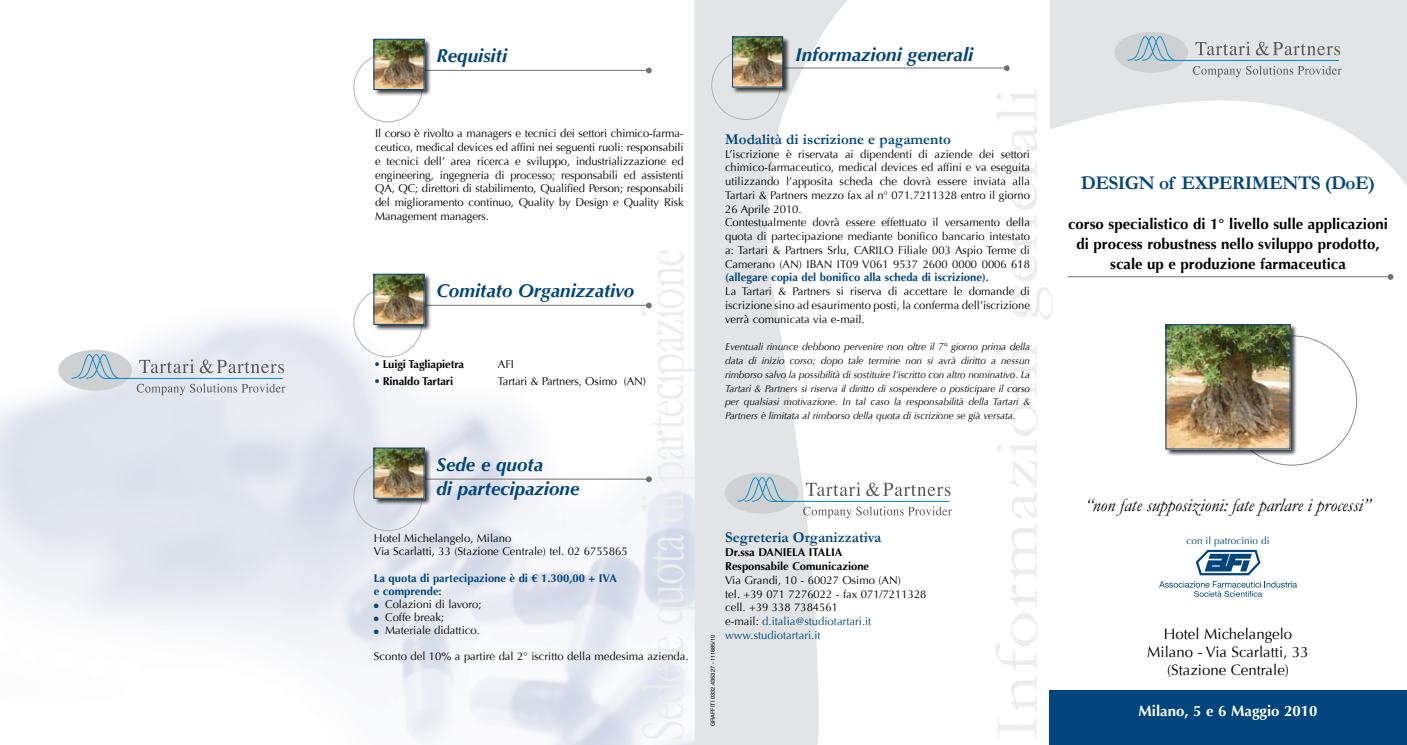
<style>
.page{position:relative;width:1407px;height:745px;background:#fff}
.page>*{position:absolute;margin:0;border:0;box-sizing:border-box;transform-origin:0 0}
.t1{font:700 19.38px "Garamond";letter-spacing:-.03em;color:#00457d}
.t2{font:italic 700 18.75px/23.8px "Optima";color:#00457d}
.t3{font:italic 18.75px "Garamond";color:#000}
.t4{font:700 15px/20px "Optima";color:#000;text-align:center}
.t5{font:15px/18px "Optima";color:#000;text-align:center}
.t6{font:700 15px "Garamond";color:#00457d}
.t7{font:700 15px "Optima";color:#fff}
.t8{font:11.25px/13.8px "Optima";color:#000}
.t9{font:700 11.25px/13.1px "Optima";color:#00457d}
.t10{font:700 11.25px/13.8px "Optima";color:#000}
.t11{font:italic 10px/13.8px "Optima";letter-spacing:-.01em;color:#000;text-align:justify}
.t12{font:10px "Optima";color:#00457d}
.t13{font:5.62px "Helvetica";color:#000}
.s1{font-weight:400;color:#00457d}
.s2{color:#00457d}
</style>
<div class="page">
<img style="left:0;top:291px;width:694px;height:453px">
<svg style="left:694px;top:0;width:162px;height:744px;fill:#e3e4e5"></svg>
<hr style="left:770px;top:68px;width:234px;height:1px;background:#707173">
<svg style="left:1004px;top:65px;width:5px;height:6px"></svg>
<div style="left:732px;top:36px;width:58px;height:58px;background:#000;opacity:.75"></div>
<img style="left:734px;top:39px;width:47px;height:46px">
<div style="left:732px;top:37px;width:51px;height:50px;border:1px solid #00457d"></div>
<svg style="left:1050px;top:0;width:357px;height:185px;fill:#e3e4e5"></svg>
<div style="left:1049px;top:690px;width:358px;height:54px;background:#00457d"></div>
<div style="left:1165px;top:324px;width:132px;height:132px;background:#000;opacity:.75"></div>
<img style="left:1168px;top:326px;width:120px;height:121px">
<div style="left:1166px;top:324px;width:124px;height:125px;border:1px solid #00457d"></div>
<hr style="left:1067px;top:276px;width:320px;height:1px;background:#707173">
<svg style="left:1387px;top:274px;width:6px;height:6px"></svg>
<hr style="left:413px;top:305px;width:233px;height:1px;background:#707173">
<svg style="left:646px;top:302px;width:6px;height:6px"></svg>
<div style="left:373px;top:273px;width:58px;height:58px;background:#000;opacity:.75"></div>
<img style="left:376px;top:276px;width:46px;height:46px">
<div style="left:374px;top:274px;width:50px;height:50px;border:1px solid #00457d"></div>
<hr style="left:413px;top:70px;width:233px;height:1px;background:#707173">
<svg style="left:646px;top:68px;width:6px;height:5px"></svg>
<div style="left:373px;top:39px;width:58px;height:58px;background:#000;opacity:.75"></div>
<img style="left:376px;top:41px;width:46px;height:47px">
<div style="left:374px;top:39px;width:50px;height:51px;border:1px solid #00457d"></div>
<div style="left:1114px;top:32px;width:74px;height:41px;background:#cfd0d2;border-radius:50%"></div>
<img style="left:1126px;top:34px;width:212px;height:30px">
<svg style="left:1195px;top:42px;width:55px;height:13px"></svg>
<svg style="left:1256px;top:42px;width:84px;height:13px"></svg>
<svg style="left:1193px;top:66px;width:148px;height:11px;background:#c8c9ca"></svg>
<svg style="left:1196px;top:549px;width:64px;height:26px"></svg>
<svg style="left:1159px;top:581px;width:138px;height:15px"></svg>
<div style="left:58px;top:349px;width:74px;height:41px;background:#cfd0d2;border-radius:50%"></div>
<img style="left:70px;top:352px;width:212px;height:29px">
<svg style="left:139px;top:359px;width:55px;height:14px"></svg>
<svg style="left:200px;top:359px;width:84px;height:14px"></svg>
<svg style="left:137px;top:383px;width:148px;height:12px;background:#ccced6"></svg>
<hr style="left:413px;top:478px;width:233px;height:1px;background:#707173">
<svg style="left:646px;top:476px;width:6px;height:6px"></svg>
<div style="left:373px;top:447px;width:58px;height:58px;background:#000;opacity:.75"></div>
<img style="left:376px;top:449px;width:46px;height:47px">
<div style="left:725px;top:472px;width:73px;height:41px;background:#cfd0d2;border-radius:50%"></div>
<img style="left:737px;top:474px;width:211px;height:30px">
<svg style="left:806px;top:482px;width:144px;height:14px"></svg>
<svg style="left:803px;top:506px;width:149px;height:12px"></svg>
<h2 class="t2" style="left:436px;top:44px;width:72px">Requisiti</h2>
<h2 class="t2" style="left:795px;top:43px;width:179px">Informazioni generali</h2>
<p class="t8" style="left:375px;top:127px;width:310px;text-align:justify">Il corso è rivolto a managers e tecnici dei settori chimico-farma&shy;ceutico, medical devices ed affini nei seguenti ruoli: responsabili e tecnici dell’ area ricerca e sviluppo, industrializzazione ed engineering, ingegneria di processo; responsabili ed assistenti QA, QC; direttori di stabilimento, Qualified Person; responsabili del miglioramento continuo, Quality by Design e Quality Risk Management managers.</p>
<h2 class="t2" style="left:436px;top:279px;width:199px">Comitato Organizzativo</h2>
<p class="t10" style="left:374px;top:357px;width:92px"><span class="s1">•</span> Luigi Tagliapietra</p>
<p class="t8" style="left:498px;top:357px;width:18px">AFI</p>
<p class="t10" style="left:374px;top:374px;width:81px"><span class="s1">•</span> Rinaldo Tartari</p>
<p class="t8" style="left:498px;top:374px;width:149px">Tartari &amp; Partners, Osimo (AN)</p>
<h2 class="t2" style="left:436px;top:452px;width:144px">Sede e quota<br>di partecipazione</h2>
<p class="t8" style="left:374px;top:531px;width:255px;line-height:13.1px">Hotel Michelangelo, Milano<br>Via Scarlatti, 33 (Stazione Centrale) tel. 02 6755865</p>
<p class="t9" style="left:374px;top:571px;width:244px">La quota di partecipazione è di € 1.300,00 + IVA e comprende:</p>
<p class="t8" style="left:374px;top:597px;width:109px"><span class="s2">●</span> Colazioni di lavoro;</p>
<p class="t8" style="left:374px;top:610px;width:72px"><span class="s2">●</span> Coffe break;</p>
<p class="t8" style="left:374px;top:623px;width:107px"><span class="s2">●</span> Materiale didattico.</p>
<p class="t8" style="left:374px;top:649px;width:316px">Sconto del 10% a partire dal 2° iscritto della medesima azienda.</p>
<h3 class="t6" style="left:725px;top:130px;width:227px">Modalità di iscrizione e pagamento</h3>
<p class="t8" style="left:725px;top:147px;width:306px">L’iscrizione è riservata ai dipendenti di aziende dei settori chimico-farmaceutico, medical devices ed affini e va eseguita utilizzando l’apposita scheda che dovrà essere inviata alla Tartari &amp; Partners mezzo fax al n° 071.7211328 entro il giorno 26 Aprile 2010.<br>Contestualmente dovrà essere effettuato il versamento della quota di partecipazione mediante bonifico bancario intestato a: Tartari &amp; Partners Srlu, CARILO Filiale 003 Aspio Terme di Camerano (AN) IBAN IT09 V061 9537 2600 0000 0006 618</p>
<p class="t9" style="left:725px;top:271px;width:265px">(allegare copia del bonifico alla scheda di iscrizione).</p>
<p class="t8" style="left:725px;top:284px;width:306px;text-align:justify">La Tartari &amp; Partners si riserva di accettare le domande di iscrizione sino ad esaurimento posti, la conferma dell’iscrizione verrà comunicata via e-mail.</p>
<p class="t11" style="left:725px;top:340px;width:306px">Eventuali rinunce debbono pervenire non oltre il 7° giorno prima della data di inizio corso; dopo tale termine non si avrà diritto a nessun rimborso salvo la possibilità di sostituire l’iscritto con altro nominativo. La Tartari &amp; Partners si riserva il diritto di sospendere o posticipare il corso per qualsiasi motivazione. In tal caso la responsabilità della Tartari &amp; Partners è limitata al rimborso della quota di iscrizione se già versata.</p>
<p class="t13" style="left:709px;top:725px;width:93px;rotate:-90deg">GRAFFITI 0332.435327 - 111685/10</p>
<h3 class="t6" style="left:725px;top:528px;width:158px">Segreteria Organizzativa</h3>
<p class="t10" style="left:725px;top:545px;width:146px">Dr.ssa DANIELA ITALIA<br>Responsabile Comunicazione</p>
<p class="t8" style="left:725px;top:573px;width:203px">Via Grandi, 10 - 60027 Osimo (AN)<br>tel. +39 071 7276022 - fax 071/7211328 cell. +39 338 7384561<br>e-mail: <span class="s2">d.italia@studiotartari.it www.studiotartari.it</span></p>
<h1 class="t1" style="left:1081px;top:171px;width:296px">DESIGN of EXPERIMENTS (DoE)</h1>
<h3 class="t4" style="left:1068px;top:214px;width:321px">corso specialistico di 1° livello sulle applicazioni di process robustness nello sviluppo prodotto, scale up e produzione farmaceutica</h3>
<h2 class="t3" style="left:1085px;top:493px;width:287px">“non fate supposizioni: fate parlare i processi”</h2>
<p class="t12" style="left:1186px;top:534px;width:85px">con il patrocinio di</p>
<h3 class="t5" style="left:1147px;top:624px;width:163px">Hotel Michelangelo<br>Milano - Via Scarlatti, 33 (Stazione Centrale)</h3>
<h3 class="t7" style="left:1138px;top:701px;width:180px">Milano, 5 e 6 Maggio 2010</h3>
</div>
